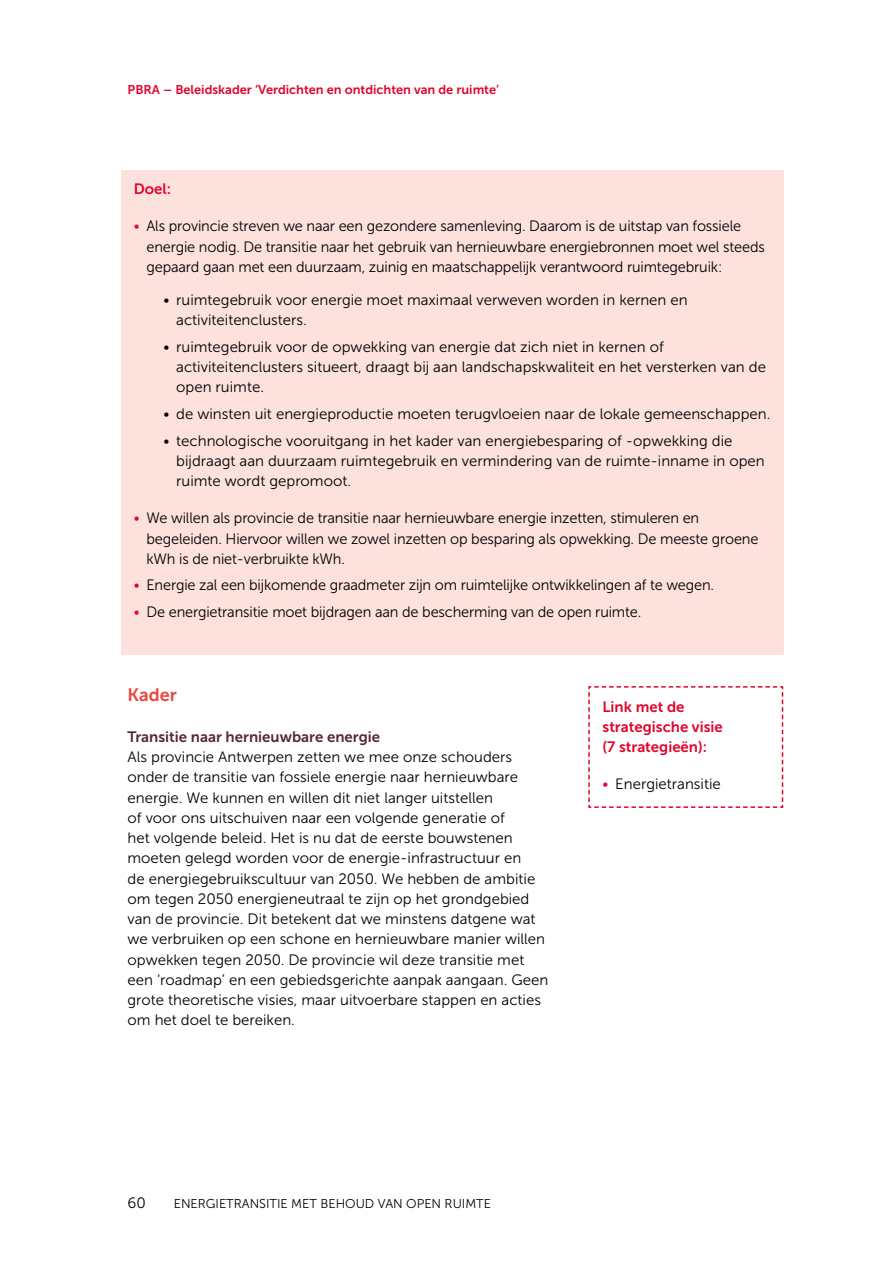
<style>
.page{position:relative;width:893px;height:1263px;background:#fff}
.page>*{position:absolute;margin:0;border:0;box-sizing:border-box;transform-origin:0 0}
.t1{font:18px "Museo Sans 700";color:#e9463e}
.t2{font:15px/20.2px "Museo Sans 300";color:#000}
.t3{font:15px/20.2px "Museo Sans 700";color:#e2052c}
.t4{font:15px "Museo Sans 700";color:#562933}
.t5{font:12.75px "Museo Sans 700";color:#e2052c}
.t6{font:12.75px "Museo Sans 300";color:#000}
.s1{color:#e2052c}
</style>
<div class="page">
<div style="left:121px;top:170px;width:662px;height:484px;background:#fce1dd"></div>
<svg style="left:588px;top:686px;width:196px;height:122px"></svg>
<p class="t5" style="left:128px;top:82px;width:373px">PBRA – Beleidskader ‘Verdichten en ontdichten van de ruimte’</p>
<p class="t3" style="left:134px;top:179px;width:39px">Doel:</p>
<p class="t2" style="left:146px;top:216px;width:620px;text-indent:-13px"><span class="s1">•</span> Als provincie streven we naar een gezondere samenleving. Daarom is de uitstap van fossiele energie nodig. De transitie naar het gebruik van hernieuwbare energiebronnen moet wel steeds gepaard gaan met een duurzaam, zuinig en maatschappelijk verantwoord ruimtegebruik:</p>
<p class="t2" style="left:176px;top:290px;width:513px;text-indent:-13px">• ruimtegebruik voor energie moet maximaal verweven worden in kernen en activiteitenclusters.</p>
<p class="t2" style="left:176px;top:337px;width:591px;text-indent:-13px">• ruimtegebruik voor de opwekking van energie dat zich niet in kernen of activiteitenclusters situeert, draagt bij aan landschapskwaliteit en het versterken van de open ruimte.</p>
<p class="t2" style="left:163px;top:404px;width:608px">• de winsten uit energieproductie moeten terugvloeien naar de lokale gemeenschappen.</p>
<p class="t2" style="left:176px;top:430px;width:590px;text-indent:-13px">• technologische vooruitgang in het kader van energiebesparing of -opwekking die bijdraagt aan duurzaam ruimtegebruik en vermindering van de ruimte-inname in open ruimte wordt gepromoot.</p>
<p class="t2" style="left:146px;top:508px;width:613px;text-indent:-13px"><span class="s1">•</span> We willen als provincie de transitie naar hernieuwbare energie inzetten, stimuleren en begeleiden. Hiervoor willen we zowel inzetten op besparing als opwekking. De meeste groene kWh is de niet-verbruikte kWh.</p>
<p class="t2" style="left:134px;top:575px;width:582px"><span class="s1">•</span> Energie zal een bijkomende graadmeter zijn om ruimtelijke ontwikkelingen af te wegen.</p>
<p class="t2" style="left:134px;top:602px;width:509px"><span class="s1">•</span> De energietransitie moet bijdragen aan de bescherming van de open ruimte.</p>
<p class="t1" style="left:128px;top:685px;width:51px">Kader</p>
<p class="t4" style="left:128px;top:728px;width:254px">Transitie naar hernieuwbare energie</p>
<p class="t2" style="left:128px;top:747px;width:422px">Als provincie Antwerpen zetten we mee onze schouders onder de transitie van fossiele energie naar hernieuwbare energie. We kunnen en willen dit niet langer uitstellen<br>of voor ons uitschuiven naar een volgende generatie of<br>het volgende beleid. Het is nu dat de eerste bouwstenen moeten gelegd worden voor de energie-infrastructuur en<br>de energiegebruikscultuur van 2050. We hebben de ambitie om tegen 2050 energieneutraal te zijn op het grondgebied van de provincie. Dit betekent dat we minstens datgene wat we verbruiken op een schone en hernieuwbare manier willen opwekken tegen 2050. De provincie wil deze transitie met een ‘roadmap’ en een gebiedsgerichte aanpak aangaan. Geen grote theoretische visies, maar uitvoerbare stappen en acties om het doel te bereiken.</p>
<p class="t3" style="left:602px;top:696px;width:122px">Link met de strategische visie (7 strategieën):</p>
<p class="t2" style="left:602px;top:774px;width:120px"><span class="s1">•</span> Energietransitie</p>
<p class="t2" style="left:128px;top:1192px;width:20px">60</p>
<p class="t6" style="left:174px;top:1196px;width:319px">ENERGIETRANSITIE MET BEHOUD VAN OPEN RUIMTE</p>
</div>
